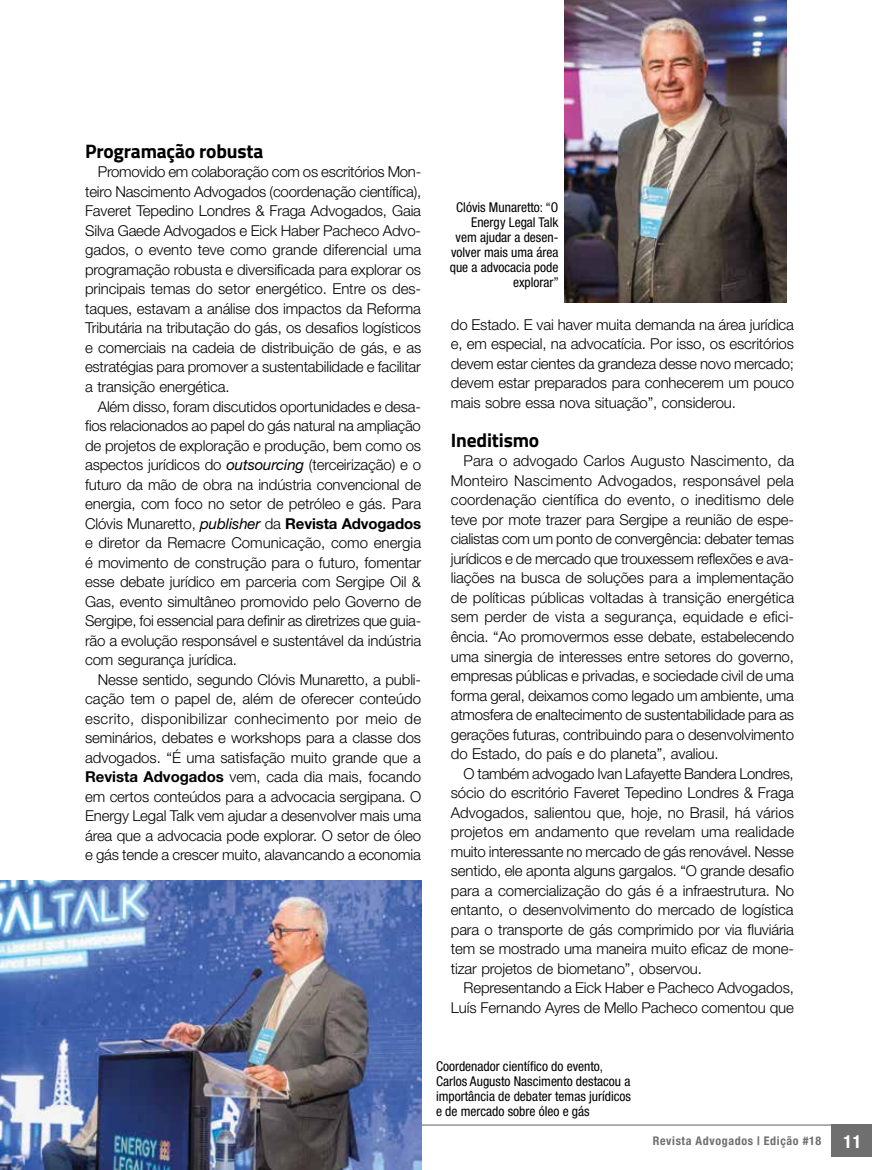
<style>
.page{position:relative;width:872px;height:1170px;background:#fff}
.page>*{position:absolute;margin:0;border:0;box-sizing:border-box;transform-origin:0 0}
.t1{font:700 19.5px "Titillium Web";letter-spacing:-.01em;color:#000}
.t2{font:300 15px/19.5px "Helvetica Neue LT Std";letter-spacing:-.01em;color:#000;text-align:justify}
.t3{font:condensed 13.5px/15px "Helvetica Neue LT Std";color:#000;text-align:right}
.t4{font:700 condensed 12px "Helvetica Neue LT Std";letter-spacing:.05em;color:#706f6f}
.s1{font-weight:400;font-style:italic}
.s2{font-weight:700}
.s3{font-size:18px;color:#fff}
</style>
<div class="page">
<div style="left:831px;top:1124px;width:41px;height:33px;background:#706f6f"></div>
<hr style="left:0;top:1124px;width:831px;height:1px;background:#727271">
<img style="left:565px;top:0;width:222px;height:302px">
<img style="left:0;top:880px;width:421px;height:289px">
<h1 class="t1" style="left:85px;top:136px;width:180px">Programação robusta</h1>
<p class="t2" style="left:85px;top:162px;width:338px;text-indent:13px">Promovido em colaboração com os escritórios Mon&shy;teiro Nascimento Advogados (coordenação científica), Faveret Tepedino Londres &amp; Fraga Advogados, Gaia Silva Gaede Advogados e Eick Haber Pacheco Advo&shy;gados, o evento teve como grande diferencial uma programação robusta e diversificada para explorar os principais temas do setor energético. Entre os des&shy;taques, estavam a análise dos impactos da Reforma Tributária na tributação do gás, os desafios logísticos e comerciais na cadeia de distribuição de gás, e as estratégias para promover a sustentabilidade e facilitar a transição energética.</p>
<p class="t2" style="left:85px;top:396px;width:338px;text-indent:13px">Além disso, foram discutidos oportunidades e desa&shy;fios relacionados ao papel do gás natural na ampliação de projetos de exploração e produção, bem como os aspectos jurídicos do <span class="s1">outsourcing</span> (terceirização) e o futuro da mão de obra na indústria convencional de energia, com foco no setor de petróleo e gás. Para Clóvis Munaretto, <span class="s1">publisher</span> da <span class="s2">Revista Advogados </span>e diretor da Remacre Comunicação, como energia é movimento de construção para o futuro, fomentar esse debate jurídico em parceria com Sergipe Oil &amp; Gas, evento simultâneo promovido pelo Governo de Sergipe, foi essencial para definir as diretrizes que guia&shy;rão a evolução responsável e sustentável da indústria com segurança jurídica.</p>
<p class="t2" style="left:85px;top:669px;width:338px;text-indent:13px">Nesse sentido, segundo Clóvis Munaretto, a publi&shy;cação tem o papel de, além de oferecer conteúdo escrito, disponibilizar conhecimento por meio de seminários, debates e workshops para a classe dos advogados. “É uma satisfação muito grande que a <span class="s2">Revista Advogados</span> vem, cada dia mais, focando em certos conteúdos para a advocacia sergipana. O Energy Legal Talk vem ajudar a desenvolver mais uma área que a advocacia pode explorar. O setor de óleo e gás tende a crescer muito, alavancando a economia</p>
<p class="t3" style="left:450px;top:199px;width:111px">Clóvis Munaretto: “O<br>Energy Legal Talk vem ajudar a desen&shy;volver mais uma área que a advocacia pode explorar”</p>
<p class="t2" style="left:451px;top:314px;width:345px">do Estado. E vai haver muita demanda na área jurídica e, em especial, na advocatícia. Por isso, os escritórios devem estar cientes da grandeza desse novo mercado; devem estar preparados para conhecerem um pouco mais sobre essa nova situação”, considerou.</p>
<h1 class="t1" style="left:451px;top:425px;width:90px">Ineditismo</h1>
<p class="t2" style="left:451px;top:451px;width:345px;text-indent:13px">Para o advogado Carlos Augusto Nascimento, da Monteiro Nascimento Advogados, responsável pela coordenação científica do evento, o ineditismo dele teve por mote trazer para Sergipe a reunião de espe&shy;cialistas com um ponto de convergência: debater temas jurídicos e de mercado que trouxessem reflexões e ava&shy;liações na busca de soluções para a implementação de políticas públicas voltadas à transição energética sem perder de vista a segurança, equidade e efici&shy;ência. “Ao promovermos esse debate, estabelecendo uma sinergia de interesses entre setores do governo, empresas públicas e privadas, e sociedade civil de uma forma geral, deixamos como legado um ambiente, uma atmosfera de enaltecimento de sustentabilidade para as gerações futuras, contribuindo para o desenvolvimento do Estado, do país e do planeta”, avaliou.</p>
<p class="t2" style="left:451px;top:763px;width:345px;text-indent:13px">O também advogado Ivan Lafayette Bandera Londres, sócio do escritório Faveret Tepedino Londres &amp; Fraga Advogados, salientou que, hoje, no Brasil, há vários projetos em andamento que revelam uma realidade muito interessante no mercado de gás renovável. Nesse sentido, ele aponta alguns gargalos. “O grande desafio para a comercialização do gás é a infraestrutura. No entanto, o desenvolvimento do mercado de logística para o transporte de gás comprimido por via fluviária tem se mostrado uma maneira muito eficaz de mone&shy;tizar projetos de biometano”, observou.</p>
<p class="t2" style="left:451px;top:977px;width:344px;text-align:right">Representando a Eick Haber e Pacheco Advogados,<br>Luís Fernando Ayres de Mello Pacheco comentou que</p>
<p class="t3" style="left:436px;top:1058px;width:197px;text-align:left">Coordenador científico do evento, Carlos Augusto Nascimento destacou a importância de debater temas jurídicos e de mercado sobre óleo e gás</p>
<p class="t4" style="left:653px;top:1132px;width:210px">Revista Advogados | Edição #18 <span class="s3">11</span></p>
</div>
